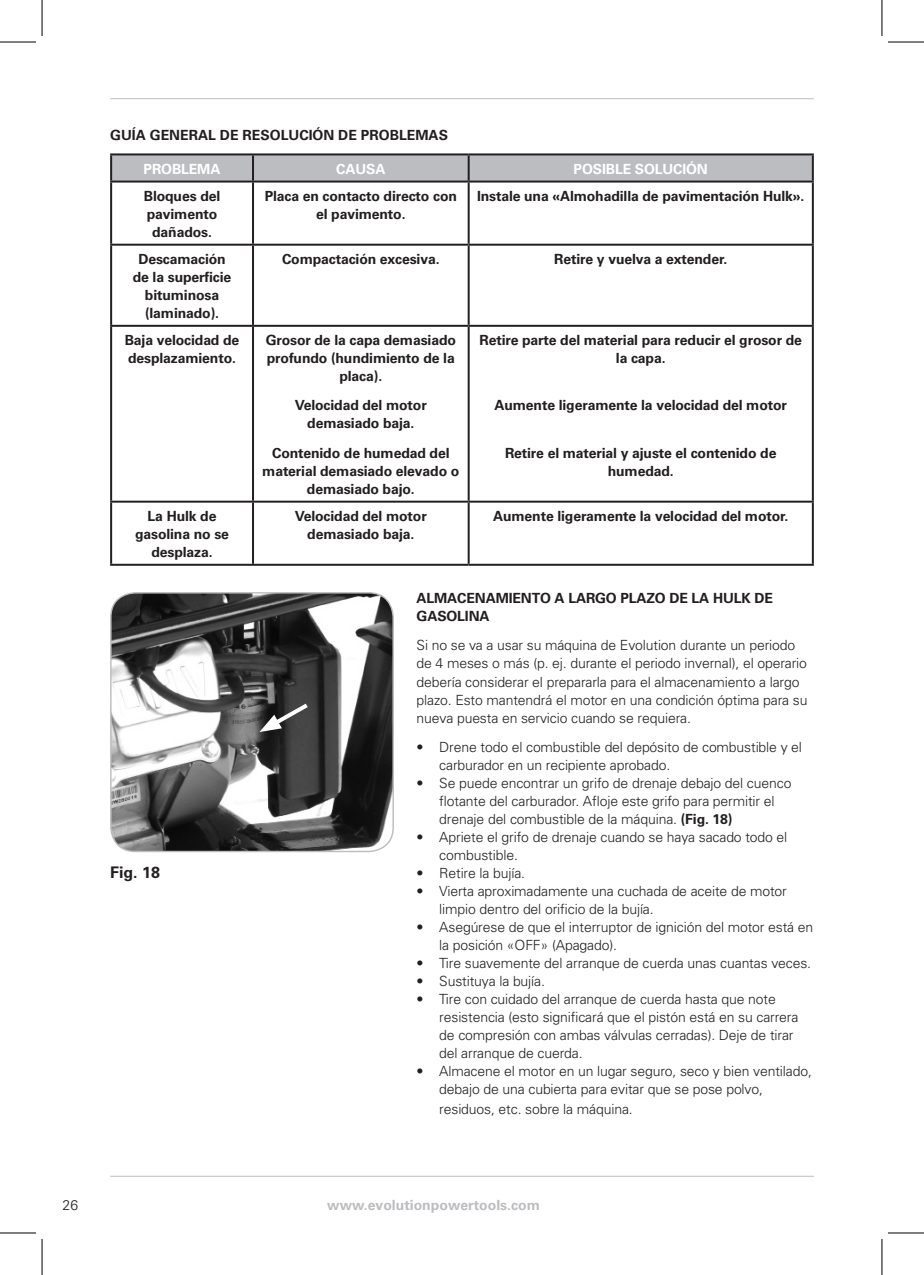
<style>
.page{position:relative;width:924px;height:1275px;background:#fff}
.page>*{position:absolute;margin:0;border:0;box-sizing:border-box;transform-origin:0 0}
.t1{font:700 16px "Univers";color:#231f20}
.List_Paragraph{font:300 14px/18px "Univers";letter-spacing:-.01em;color:#231f20}
.t2{font:700 14px/18px "Univers";letter-spacing:-.01em;color:#231f20;text-align:center}
.t3{font:700 14px "Univers";letter-spacing:-.01em;color:#fff}
.t4{font:700 14px "Univers";color:#bcbdc0}
.s1{font-weight:700}
</style>
<div class="page">
<hr style="left:110px;top:98px;width:703px;height:1px;background:#bcbdc0">
<hr style="left:110px;top:1175px;width:703px;height:1px;background:#bcbdc0">
<svg style="left:112px;top:155px;width:699px;height:26px;background:#b6b7ba"></svg>
<hr style="left:110px;top:153px;width:143px;height:2px;background:#231f20">
<hr style="left:110px;top:155px;width:2px;height:26px;background:#231f20">
<hr style="left:253px;top:153px;width:215px;height:2px;background:#231f20">
<hr style="left:252px;top:155px;width:2px;height:26px;background:#231f20">
<hr style="left:468px;top:153px;width:345px;height:2px;background:#231f20">
<hr style="left:467px;top:155px;width:2px;height:26px;background:#231f20">
<hr style="left:811px;top:155px;width:2px;height:26px;background:#231f20">
<hr style="left:110px;top:181px;width:143px;height:2px;background:#231f20">
<hr style="left:110px;top:183px;width:2px;height:61px;background:#231f20">
<hr style="left:253px;top:181px;width:215px;height:2px;background:#231f20">
<hr style="left:252px;top:183px;width:2px;height:61px;background:#231f20">
<hr style="left:468px;top:181px;width:345px;height:2px;background:#231f20">
<hr style="left:467px;top:183px;width:2px;height:61px;background:#231f20">
<hr style="left:811px;top:183px;width:2px;height:61px;background:#231f20">
<hr style="left:110px;top:244px;width:143px;height:2px;background:#231f20">
<hr style="left:110px;top:246px;width:2px;height:79px;background:#231f20">
<hr style="left:253px;top:244px;width:215px;height:2px;background:#231f20">
<hr style="left:252px;top:246px;width:2px;height:79px;background:#231f20">
<hr style="left:468px;top:244px;width:345px;height:2px;background:#231f20">
<hr style="left:467px;top:246px;width:2px;height:79px;background:#231f20">
<hr style="left:811px;top:246px;width:2px;height:79px;background:#231f20">
<hr style="left:110px;top:325px;width:143px;height:2px;background:#231f20">
<hr style="left:110px;top:327px;width:2px;height:173px;background:#231f20">
<hr style="left:253px;top:325px;width:215px;height:2px;background:#231f20">
<hr style="left:252px;top:327px;width:2px;height:173px;background:#231f20">
<hr style="left:468px;top:325px;width:345px;height:2px;background:#231f20">
<hr style="left:467px;top:327px;width:2px;height:173px;background:#231f20">
<hr style="left:811px;top:327px;width:2px;height:173px;background:#231f20">
<hr style="left:110px;top:500px;width:143px;height:2px;background:#231f20">
<hr style="left:110px;top:502px;width:2px;height:62px;background:#231f20">
<hr style="left:253px;top:500px;width:215px;height:2px;background:#231f20">
<hr style="left:252px;top:502px;width:2px;height:62px;background:#231f20">
<hr style="left:468px;top:500px;width:345px;height:2px;background:#231f20">
<hr style="left:467px;top:502px;width:2px;height:62px;background:#231f20">
<hr style="left:811px;top:502px;width:2px;height:62px;background:#231f20">
<hr style="left:110px;top:564px;width:143px;height:2px;background:#231f20">
<hr style="left:253px;top:564px;width:215px;height:2px;background:#231f20">
<hr style="left:468px;top:564px;width:345px;height:2px;background:#231f20">
<img style="left:111px;top:593px;width:282px;height:258px">
<div style="left:110px;top:592px;width:283px;height:260px;border:1px solid #bcbdc0;border-radius:24px"></div>
<svg style="left:259px;top:700px;width:53px;height:32px;background:#585858"></svg>
<hr style="left:0;top:42px;width:36px;height:1px;background:#000">
<hr style="left:887px;top:42px;width:36px;height:1px;background:#000">
<hr style="left:0;top:1232px;width:36px;height:1px;background:#000">
<hr style="left:887px;top:1232px;width:36px;height:1px;background:#000">
<hr style="left:42px;top:0;width:1px;height:36px;background:#000">
<hr style="left:42px;top:1239px;width:1px;height:36px;background:#000">
<hr style="left:881px;top:0;width:1px;height:36px;background:#000">
<hr style="left:881px;top:1239px;width:1px;height:36px;background:#000">
<p class="t2" style="left:110px;top:126px;width:339px">GUÍA GENERAL DE RESOLUCIÓN DE PROBLEMAS</p>
<p class="t3" style="left:143px;top:160px;width:78px">PROBLEMA</p>
<p class="t3" style="left:336px;top:160px;width:51px">CAUSA</p>
<p class="t3" style="left:573px;top:160px;width:136px">POSIBLE SOLUCIÓN</p>
<p class="t2" style="left:144px;top:187px;width:78px">Bloques del pavimento dañados.</p>
<p class="t2" style="left:264px;top:187px;width:194px">Placa en contacto directo con el pavimento.</p>
<p class="t2" style="left:477px;top:187px;width:329px">Instale una «Almohadilla de pavimentación Hulk».</p>
<p class="t2" style="left:133px;top:250px;width:100px">Descamación de la superficie bituminosa (laminado).</p>
<p class="t2" style="left:282px;top:250px;width:159px">Compactación excesiva.</p>
<p class="t2" style="left:554px;top:250px;width:174px">Retire y vuelva a extender.</p>
<p class="t2" style="left:125px;top:331px;width:116px;text-align:left">Baja velocidad de desplazamiento.</p>
<p class="t2" style="left:265px;top:331px;width:192px">Grosor de la capa demasiado profundo (hundimiento de la placa).</p>
<p class="t2" style="left:295px;top:396px;width:133px">Velocidad del motor demasiado baja.</p>
<p class="t2" style="left:262px;top:444px;width:198px">Contenido de humedad del material demasiado elevado o demasiado bajo.</p>
<p class="t2" style="left:479px;top:331px;width:324px">Retire parte del material para reducir el grosor de la capa.</p>
<p class="t2" style="left:494px;top:396px;width:294px">Aumente ligeramente la velocidad del motor</p>
<p class="t2" style="left:505px;top:444px;width:273px">Retire el material y ajuste el contenido de humedad.</p>
<p class="t2" style="left:135px;top:507px;width:95px">La Hulk de gasolina no se desplaza.</p>
<p class="t2" style="left:295px;top:507px;width:133px">Velocidad del motor demasiado baja.</p>
<p class="t2" style="left:493px;top:507px;width:296px">Aumente ligeramente la velocidad del motor.</p>
<p class="t1" style="left:110px;top:863px;width:51px">Fig. 18</p>
<p class="t2" style="left:416px;top:589px;width:357px;text-align:left">ALMACENAMIENTO A LARGO PLAZO DE LA HULK DE<br>GASOLINA</p>
<p class="List_Paragraph" style="left:416px;top:636px;width:392px">Si no se va a usar su máquina de Evolution durante un periodo de 4 meses o más (p. ej. durante el periodo invernal), el operario debería considerar el prepararla para el almacenamiento a largo plazo. Esto mantendrá el motor en una condición óptima para su nueva puesta en servicio cuando se requiera.</p>
<p class="List_Paragraph" style="left:439px;top:738px;width:364px;text-indent:-23px">• Drene todo el combustible del depósito de combustible y el carburador en un recipiente aprobado.</p>
<p class="List_Paragraph" style="left:439px;top:774px;width:353px;text-indent:-23px">• Se puede encontrar un grifo de drenaje debajo del cuenco flotante del carburador. Afloje este grifo para permitir el drenaje del combustible de la máquina. <span class="s1">(Fig. 18)</span></p>
<p class="List_Paragraph" style="left:439px;top:828px;width:349px;text-indent:-23px">• Apriete el grifo de drenaje cuando se haya sacado todo el combustible.</p>
<p class="List_Paragraph" style="left:416px;top:864px;width:110px">• Retire la bujía.</p>
<p class="List_Paragraph" style="left:439px;top:882px;width:349px;text-indent:-23px">• Vierta aproximadamente una cuchada de aceite de motor limpio dentro del orificio de la bujía.</p>
<p class="List_Paragraph" style="left:439px;top:918px;width:375px;text-indent:-23px">• Asegúrese de que el interruptor de ignición del motor está en la posición «OFF» (Apagado).</p>
<p class="List_Paragraph" style="left:416px;top:954px;width:396px">• Tire suavemente del arranque de cuerda unas cuantas veces.</p>
<p class="List_Paragraph" style="left:416px;top:972px;width:130px">• Sustituya la bujía.</p>
<p class="List_Paragraph" style="left:439px;top:990px;width:360px;text-indent:-23px">• Tire con cuidado del arranque de cuerda hasta que note resistencia (esto significará que el pistón está en su carrera de compresión con ambas válvulas cerradas). Deje de tirar del arranque de cuerda.</p>
<p class="List_Paragraph" style="left:439px;top:1062px;width:374px;text-indent:-23px">• Almacene el motor en un lugar seguro, seco y bien ventilado, debajo de una cubierta para evitar que se pose polvo,</p>
<p class="List_Paragraph" style="left:439px;top:1100px;width:195px">residuos, etc. sobre la máquina.</p>
<p class="List_Paragraph" style="left:63px;top:1196px;width:17px">26</p>
<p class="t4" style="left:327px;top:1197px;width:214px">www.evolutionpowertools.com</p>
</div>
